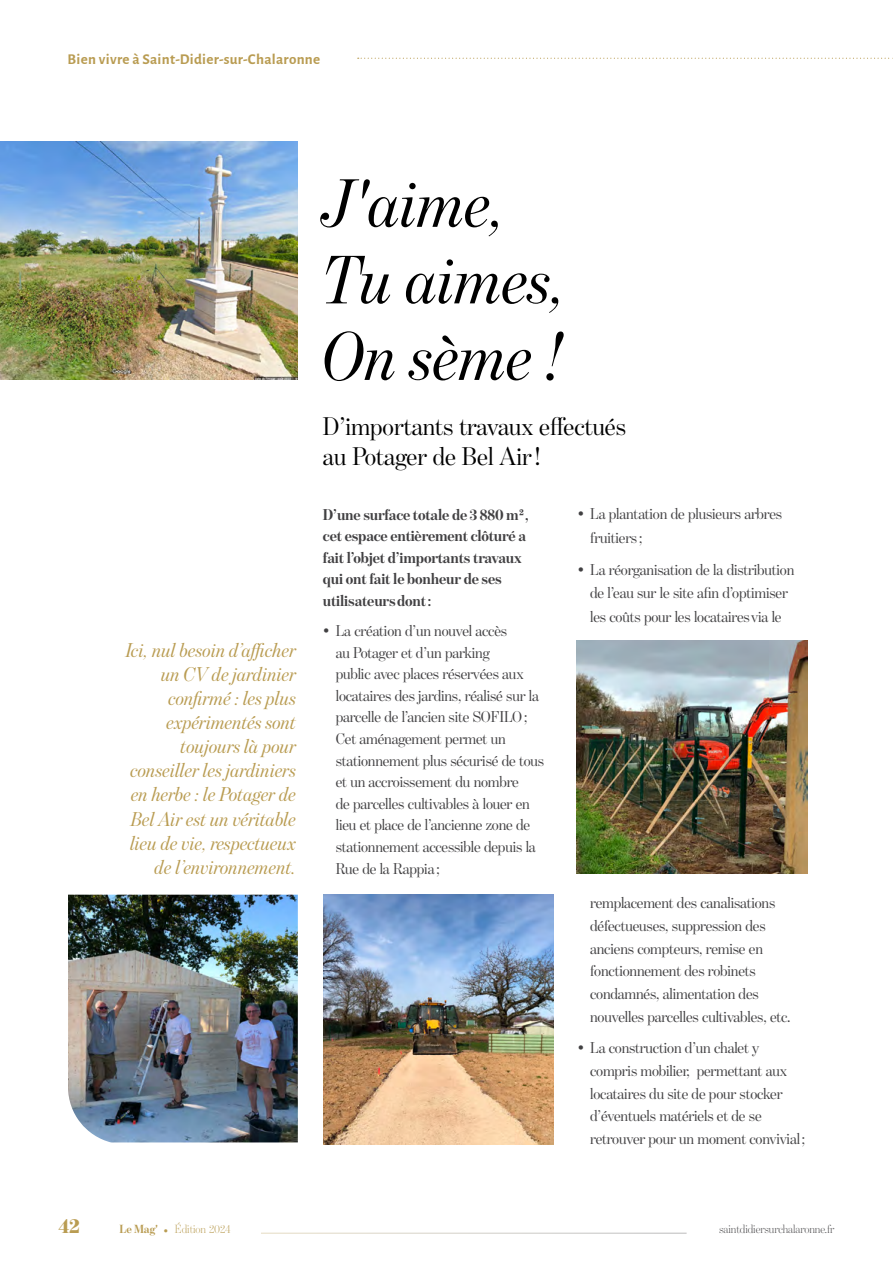
<style>
.page{position:relative;width:893px;height:1263px;background:#fff}
.page>*{position:absolute;margin:0;border:0;box-sizing:border-box;transform-origin:0 0}
.t1{font:italic 69.45px/76.5px "Benton Mod Disp";color:#000}
.t2{font:25.95px/30px "Benton Mod Disp";color:#000}
.t3{font:900 21px "Benton Mod Disp";color:#b99c52}
.t4{font:italic 20.25px/24.2px "Benton Mod Disp";color:#b99c52;text-align:right}
.t5{font:15.9px/21.6px "Benton Mod Disp";letter-spacing:-.01em;color:#414042}
.t6{font:700 15.9px/21.6px "Benton Mod Disp";letter-spacing:-.01em;color:#414042}
.t7{font:700 15px "Alegreya Sans";letter-spacing:.02em;color:#b99c52}
.t8{font:300 12px "Benton Mod Disp";color:#414042}
.t9{font:300 12px "Benton Mod Disp";color:#b99c52}
.s1{font-weight:700}
</style>
<div class="page">
<svg style="left:358px;top:58px;width:535px;height:1px"></svg>
<img style="left:576px;top:641px;width:231px;height:233px">
<img style="left:324px;top:895px;width:230px;height:249px">
<img style="left:0;top:141px;width:298px;height:239px">
<img style="left:68px;top:895px;width:230px;height:247px">
<p class="t7" style="left:68px;top:48px;width:254px">Bien vivre à Saint-Didier-sur-Chalaronne</p>
<p class="t4" style="left:126px;top:638px;width:172px">Ici, nul besoin d’afficher un CV de jardinier confirmé : les plus expérimentés sont toujours là pour conseiller les jardiniers en herbe : le Potager de<br>Bel Air est un véritable lieu de vie, respectueux de l’environnement.</p>
<h1 class="t1" style="left:323px;top:164px;width:247px">J'aime,<br>Tu aimes,<br>On sème !</h1>
<h2 class="t2" style="left:323px;top:412px;width:304px">D’importants travaux effectués au Potager de Bel Air !</h2>
<p class="t6" style="left:323px;top:503px;width:207px">D’une surface totale de 3 880 m², cet espace entièrement clôturé a fait l’objet d’importants travaux qui ont fait le bonheur de ses utilisateurs dont :</p>
<p class="t5" style="left:336px;top:620px;width:210px;text-indent:-13px">• La création d’un nouvel accès<br>au Potager et d’un parking<br>public avec places réservées aux locataires des jardins, réalisé sur la parcelle de l’ancien site SOFILO ;<br>Cet aménagement permet un stationnement plus sécurisé de tous et un accroissement du nombre<br>de parcelles cultivables à louer en lieu et place de l’ancienne zone de stationnement accessible depuis la<br>Rue de la Rappia ;</p>
<p class="t5" style="left:590px;top:502px;width:193px;line-height:23.4px;text-indent:-13px">• La plantation de plusieurs arbres fruitiers ;</p>
<p class="t5" style="left:577px;top:558px;width:218px;line-height:23.4px;text-align:center">• La réorganisation de la distribution de l’eau sur le site afin d’optimiser les coûts pour les locataires via le</p>
<p class="t5" style="left:590px;top:891px;width:202px;line-height:22.8px">remplacement des canalisations défectueuses, suppression des anciens compteurs, remise en fonctionnement des robinets condamnés, alimentation des nouvelles parcelles cultivables, etc.</p>
<p class="t5" style="left:590px;top:1036px;width:217px;line-height:22.8px;text-indent:-13px">• La construction d’un chalet y compris mobilier, permettant aux locataires du site de pour stocker d’éventuels matériels et de se retrouver pour un moment convivial ;</p>
<h3 class="t3" style="left:59px;top:1214px;width:23px">42</h3>
<p class="t9" style="left:120px;top:1223px;width:113px"><span class="s1">Le Mag'</span> • Édition 2024</p>
<p class="t8" style="left:719px;top:1223px;width:117px">saintdidiersurchalaronne.fr</p>
</div>
